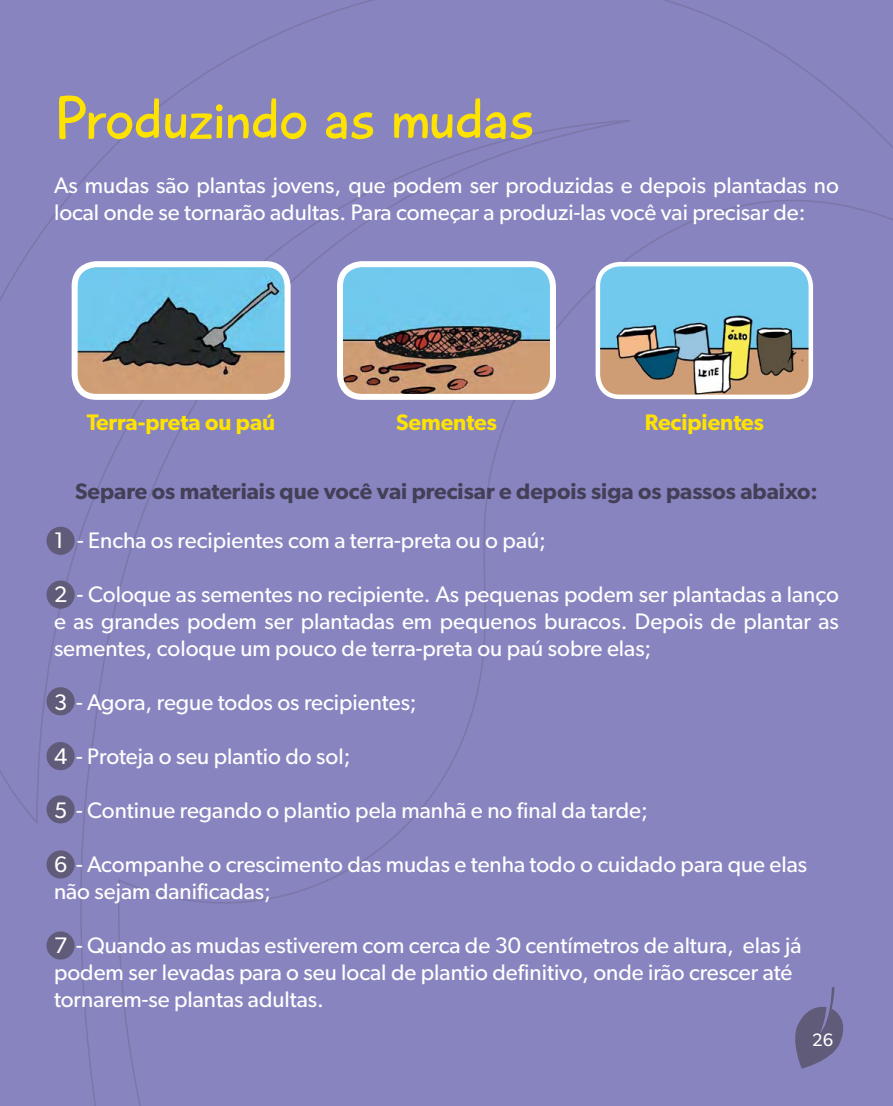
<style>
.page{position:relative;width:893px;height:1106px;background:#fff}
.page>*{position:absolute;margin:0;border:0;box-sizing:border-box;transform-origin:0 0}
.t1{font:60px "Playtime With Hot Toddies";color:#ffe300}
.t2{font:22.5px/27px "Gibson";color:#fff}
.t3{font:600 22.5px "Gibson";color:#433f57}
.t4{font:600 22.5px "Gibson";color:#ffe300}
.t5{font:18px "Gibson";color:#fff}
</style>
<div class="page">
<div style="left:630px;top:302px;width:263px;height:804px;background:#8884bf"></div>
<div style="left:0;top:302px;width:630px;height:804px;background:#8884bf"></div>
<div style="left:0;top:0;width:893px;height:302px;background:#8884bf"></div>
<div style="left:46px;top:526px;width:29px;height:29px;background:#605b79;border-radius:50%"></div>
<div style="left:46px;top:580px;width:29px;height:28px;background:#605b79;border-radius:50%"></div>
<svg style="left:790px;top:986px;width:57px;height:82px"></svg>
<img style="left:75px;top:264px;width:213px;height:133px">
<div style="left:72px;top:261px;width:219px;height:139px;border:6px solid #fff;border-radius:22px"></div>
<img style="left:340px;top:264px;width:213px;height:133px">
<div style="left:337px;top:261px;width:219px;height:139px;border:6px solid #fff;border-radius:22px"></div>
<img style="left:598px;top:264px;width:213px;height:133px">
<div style="left:596px;top:262px;width:217px;height:137px;border:4px solid #fff;border-radius:22px"></div>
<div style="left:46px;top:687px;width:29px;height:28px;background:#605b79;border-radius:50%"></div>
<div style="left:46px;top:742px;width:29px;height:28px;background:#605b79;border-radius:50%"></div>
<div style="left:46px;top:795px;width:29px;height:28px;background:#605b79;border-radius:50%"></div>
<div style="left:46px;top:850px;width:29px;height:28px;background:#605b79;border-radius:50%"></div>
<div style="left:46px;top:931px;width:29px;height:28px;background:#605b79;border-radius:50%"></div>
<h1 class="t1" style="left:54px;top:82px;width:482px">Produzindo as mudas</h1>
<p class="t2" style="left:54px;top:171px;width:786px">As mudas são plantas jovens, que podem ser produzidas e depois plantadas no local onde se tornarão adultas. Para começar a produzi-las você vai precisar de:</p>
<p class="t4" style="left:87px;top:409px;width:190px">Terra-preta ou paú</p>
<p class="t4" style="left:396px;top:409px;width:102px">Sementes</p>
<p class="t4" style="left:645px;top:409px;width:121px">Recipientes</p>
<p class="t3" style="left:75px;top:478px;width:744px">Separe os materiais que você vai precisar e depois siga os passos abaixo:</p>
<p class="t2" style="left:54px;top:526px;width:493px">1 - Encha os recipientes com a terra-preta ou o paú;</p>
<p class="t2" style="left:54px;top:580px;width:786px;text-align:justify">2 - Coloque as sementes no recipiente. As pequenas podem ser plantadas a lanço e as grandes podem ser plantadas em pequenos buracos. Depois de plantar as sementes, coloque um pouco de terra-preta ou paú sobre elas;</p>
<p class="t2" style="left:54px;top:688px;width:364px">3 - Agora, regue todos os recipientes;</p>
<p class="t2" style="left:54px;top:742px;width:298px">4 - Proteja o seu plantio do sol;</p>
<p class="t2" style="left:54px;top:796px;width:595px">5 - Continue regando o plantio pela manhã e no final da tarde;</p>
<p class="t2" style="left:54px;top:850px;width:755px">6 - Acompanhe o crescimento das mudas e tenha todo o cuidado para que elas não sejam danificadas;</p>
<p class="t2" style="left:54px;top:931px;width:749px">7 - Quando as mudas estiverem com cerca de 30 centímetros de altura, elas já podem ser levadas para o seu local de plantio definitivo, onde irão crescer até tornarem-se plantas adultas.</p>
<p class="t5" style="left:812px;top:1028px;width:23px">26</p>
</div>
